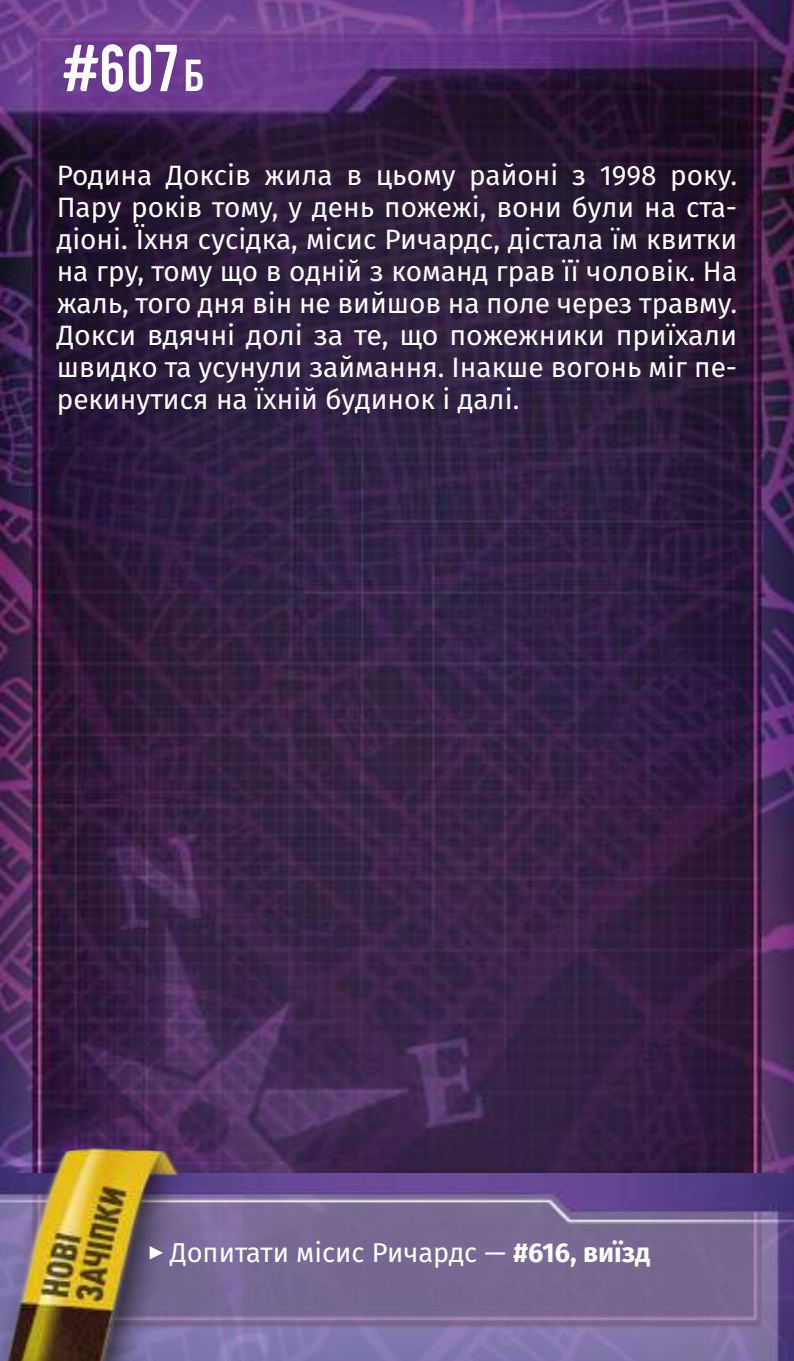
<style>
.page{position:relative;width:794px;height:1361px;background:#fff}
.page>*{position:absolute;margin:0;border:0;box-sizing:border-box;transform-origin:0 0}
.t1{font:52px "Bebas";color:#fff}
.t2{font:28px/32px "Fira Sans";color:#fff;text-align:justify}
.t3{font:27.2px "Fira Sans";color:#fff}
.s1{font-family:"Lato";font-weight:700;font-size:64px}
.s2{font-family:"Bebas Neue Pro Semi Exp";font-weight:700;font-size:44.8px}
.s3{font-weight:700}
</style>
<div class="page">
<img style="left:0;top:0;width:794px;height:1174px">
<img style="left:259px;top:1174px;width:535px;height:187px">
<img style="left:0;top:1066px;width:259px;height:295px">
<h1 class="t1" style="left:62px;top:43px;width:143px"><span class="s1">#</span>607 <span class="s2">б</span></h1>
<p class="t2" style="left:57px;top:159px;width:682px">Родина Доксів жила в цьому районі з 1998 року.<br>Пару років тому, у день пожежі, вони були на ста&shy;діоні. Їхня сусідка, місис Ричардс, дістала їм квитки на гру, тому що в одній з команд грав її чоловік. На жаль, того дня він не вийшов на поле через травму.<br>Докси вдячні долі за те, що пожежники приїхали швидко та усунули займання. Інакше вогонь міг пе&shy;рекинутися на їхній будинок і далі.</p>
<p class="t3" style="left:147px;top:1233px;width:504px">▸ Допитати місис Ричардс — <span class="s3">#616, виїзд</span></p>
</div>
